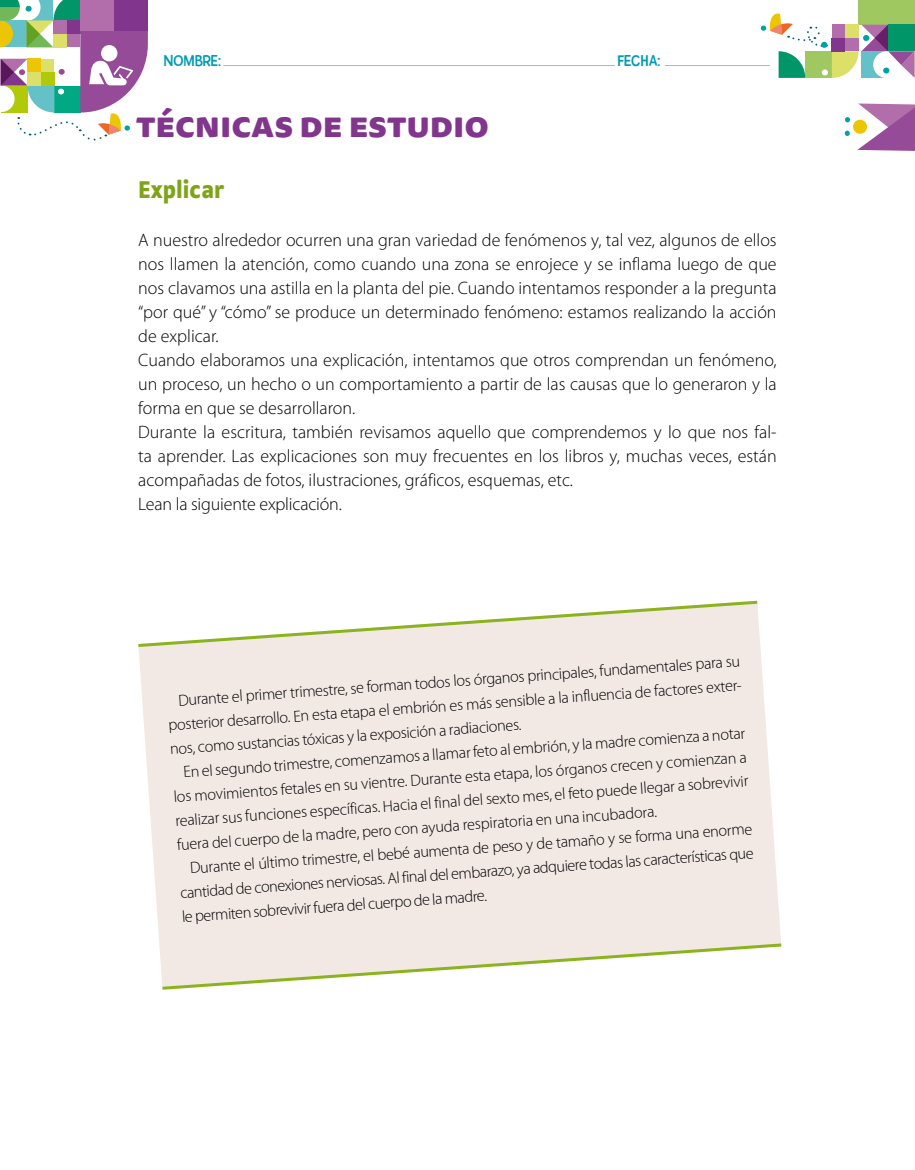
<style>
.page{position:relative;width:915px;height:1170px;background:#fff}
.page>*{position:absolute;margin:0;border:0;box-sizing:border-box;transform-origin:0 0}
.seccion_bajada{font:800 34.5px "Tisa Sans Pro";color:#82358c;scale:1.04 1}
.Titulo_Fichas{font:900 condensed 25.5px "Strada OT";color:#7fa41a}
.textos_literarios{font:300 18px/24px "Myriad Pro";color:#000;text-align:justify}
.Tit_Plaqueta_SXXI{font:16.5px "Billy";color:#009bb3}
._5to_desarrollo_con{font:300 16.2px/24px "Myriad Pro";color:#000;text-align:justify}
</style>
<div class="page">
<div style="left:857px;top:0;width:57px;height:25px;background:#a0c861"></div>
<svg style="left:760px;top:12px;width:155px;height:66px"></svg>
<svg style="left:857px;top:103px;width:57px;height:48px"></svg>
<div style="left:852px;top:120px;width:14px;height:14px;background:#ecc504;border-radius:50%"></div>
<svg style="left:844px;top:131px;width:5px;height:5px"></svg>
<svg style="left:845px;top:117px;width:4px;height:5px"></svg>
<hr style="left:223px;top:65px;width:391px;height:1px;background:#b2b2b2">
<hr style="left:664px;top:65px;width:105px;height:1px;background:#b2b2b2">
<svg style="left:0;top:0;width:148px;height:141px"></svg>
<div style="left:101px;top:45px;width:16px;height:16px;background:#fff;border-radius:50%"></div>
<div style="left:139px;top:647px;width:642px;height:294px;background:#f2e9e5"></div>
<svg style="left:159px;top:941px;width:623px;height:49px"></svg>
<svg style="left:138px;top:600px;width:622px;height:48px"></svg>
<p class="Tit_Plaqueta_SXXI" style="left:164px;top:51px;width:58px">NOMBRE:</p>
<p class="Tit_Plaqueta_SXXI" style="left:617px;top:52px;width:44px">FECHA:</p>
<p class="seccion_bajada" style="left:136px;top:99px;width:340px">TÉCNICAS DE ESTUDIO</p>
<p class="Titulo_Fichas" style="left:138px;top:174px;width:87px">Explicar</p>
<p class="textos_literarios" style="left:138px;top:228px;width:639px">A nuestro alrededor ocurren una gran variedad de fenómenos y, tal vez, algunos de ellos nos llamen la atención, como cuando una zona se enrojece y se inflama luego de que nos clavamos una astilla en la planta del pie. Cuando intentamos responder a la pregunta “por qué” y “cómo” se produce un determinado fenómeno: estamos realizando la acción de explicar.</p>
<p class="textos_literarios" style="left:138px;top:348px;width:639px">Cuando elaboramos una explicación, intentamos que otros comprendan un fenómeno, un proceso, un hecho o un comportamiento a partir de las causas que lo generaron y la forma en que se desarrollaron.</p>
<p class="textos_literarios" style="left:138px;top:420px;width:639px">Durante la escritura, también revisamos aquello que comprendemos y lo que nos fal&shy;ta aprender. Las explicaciones son muy frecuentes en los libros y, muchas veces, están acompañadas de fotos, ilustraciones, gráficos, esquemas, etc.</p>
<p class="textos_literarios" style="left:138px;top:492px;width:205px">Lean la siguiente explicación.</p>
<p class="_5to_desarrollo_con" style="left:166px;top:688px;width:579px;text-align:left;text-indent:11px;rotate:-4deg">Durante el primer trimestre, se forman todos los órganos principales, fundamentales para su posterior desarrollo. En esta etapa el embrión es más sensible a la influencia de factores exter&shy;nos, como sustancias tóxicas y la exposición a radiaciones.</p>
<p class="_5to_desarrollo_con" style="left:171px;top:760px;width:576px;text-indent:11px;rotate:-4deg">En el segundo trimestre, comenzamos a llamar feto al embrión, y la madre comienza a notar los movimientos fetales en su vientre. Durante esta etapa, los órganos crecen y comienzan a realizar sus funciones específicas. Hacia el final del sexto mes, el feto puede llegar a sobrevivir fuera del cuerpo de la madre, pero con ayuda respiratoria en una incubadora.</p>
<p class="_5to_desarrollo_con" style="left:178px;top:856px;width:576px;text-indent:11px;rotate:-4deg">Durante el último trimestre, el bebé aumenta de peso y de tamaño y se forma una enorme cantidad de conexiones nerviosas. Al final del embarazo, ya adquiere todas las características que le permiten sobrevivir fuera del cuerpo de la madre.</p>
</div>
